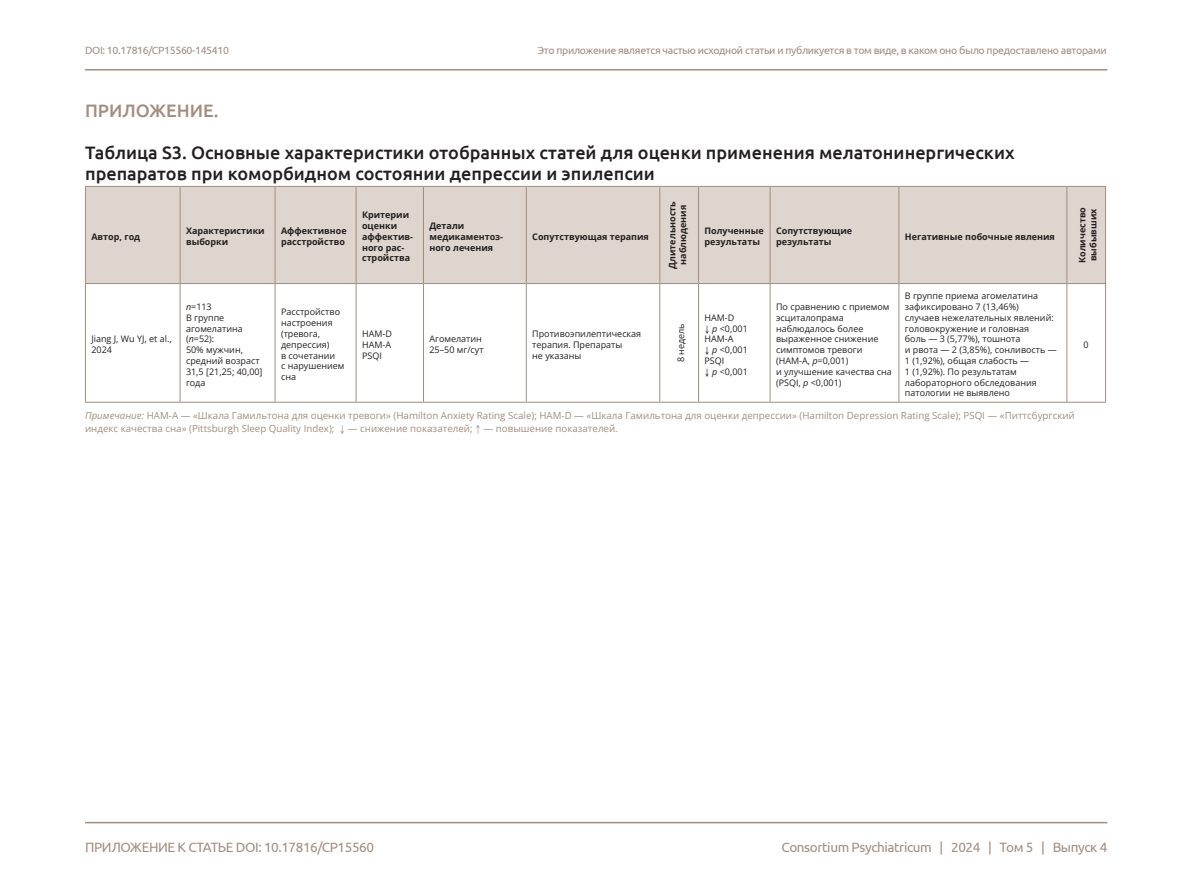
<style>
.page{position:relative;width:1191px;height:893px;background:#fff}
.page>*{position:absolute;margin:0;border:0;box-sizing:border-box;transform-origin:0 0}
.t1{font:500 18px/21px "Ubuntu";color:#231f20}
.t2{font:500 18px "Ubuntu";color:#a28e80}
.t3{font:13.5px "Ubuntu";letter-spacing:-.03em;color:#a28e80}
.t4{font:10.5px "Ubuntu";letter-spacing:-.03em;color:#a28e80}
.t5{font:9.75px/13.5px "Open Sans";color:#a28e80}
.t6{font:9px/10.8px "Open Sans";color:#231f20}
.t7{font:700 9px/10.8px "Open Sans";color:#231f20}
.s1{font-style:italic}
</style>
<div class="page">
<hr style="left:85px;top:822px;width:1022px;height:1px;background:#a28e80">
<hr style="left:85px;top:69px;width:1022px;height:2px;background:#a28e80">
<div style="left:86px;top:187px;width:1019px;height:96px;background:#ded5ce"></div>
<hr style="left:180px;top:187px;width:1px;height:96px;background:#a28e80">
<hr style="left:275px;top:187px;width:1px;height:96px;background:#a28e80">
<hr style="left:356px;top:187px;width:1px;height:96px;background:#a28e80">
<hr style="left:423px;top:187px;width:1px;height:96px;background:#a28e80">
<hr style="left:526px;top:187px;width:1px;height:96px;background:#a28e80">
<hr style="left:659px;top:187px;width:1px;height:96px;background:#a28e80">
<hr style="left:698px;top:187px;width:1px;height:96px;background:#a28e80">
<hr style="left:769px;top:187px;width:1px;height:96px;background:#a28e80">
<hr style="left:898px;top:187px;width:1px;height:96px;background:#a28e80">
<hr style="left:1066px;top:187px;width:1px;height:96px;background:#a28e80">
<hr style="left:85px;top:284px;width:1px;height:118px;background:#a28e80">
<hr style="left:180px;top:284px;width:1px;height:118px;background:#a28e80">
<hr style="left:275px;top:284px;width:1px;height:118px;background:#a28e80">
<hr style="left:356px;top:284px;width:1px;height:118px;background:#a28e80">
<hr style="left:423px;top:284px;width:1px;height:118px;background:#a28e80">
<hr style="left:526px;top:284px;width:1px;height:118px;background:#a28e80">
<hr style="left:659px;top:284px;width:1px;height:118px;background:#a28e80">
<hr style="left:698px;top:284px;width:1px;height:118px;background:#a28e80">
<hr style="left:769px;top:284px;width:1px;height:118px;background:#a28e80">
<hr style="left:898px;top:284px;width:1px;height:118px;background:#a28e80">
<hr style="left:1066px;top:284px;width:1px;height:118px;background:#a28e80">
<hr style="left:1105px;top:284px;width:1px;height:118px;background:#a28e80">
<hr style="left:85px;top:186px;width:95px;height:1px;background:#a28e80">
<hr style="left:85px;top:187px;width:1px;height:96px;background:#a28e80">
<hr style="left:180px;top:186px;width:95px;height:1px;background:#a28e80">
<hr style="left:275px;top:186px;width:81px;height:1px;background:#a28e80">
<hr style="left:356px;top:186px;width:67px;height:1px;background:#a28e80">
<hr style="left:423px;top:186px;width:103px;height:1px;background:#a28e80">
<hr style="left:526px;top:186px;width:134px;height:1px;background:#a28e80">
<hr style="left:660px;top:186px;width:38px;height:1px;background:#a28e80">
<hr style="left:698px;top:186px;width:72px;height:1px;background:#a28e80">
<hr style="left:770px;top:186px;width:129px;height:1px;background:#a28e80">
<hr style="left:899px;top:186px;width:168px;height:1px;background:#a28e80">
<hr style="left:1066px;top:186px;width:40px;height:1px;background:#a28e80">
<hr style="left:1105px;top:187px;width:1px;height:96px;background:#a28e80">
<hr style="left:85px;top:283px;width:95px;height:1px;background:#a28e80">
<hr style="left:180px;top:283px;width:95px;height:1px;background:#a28e80">
<hr style="left:275px;top:283px;width:81px;height:1px;background:#a28e80">
<hr style="left:356px;top:283px;width:67px;height:1px;background:#a28e80">
<hr style="left:423px;top:283px;width:103px;height:1px;background:#a28e80">
<hr style="left:526px;top:283px;width:134px;height:1px;background:#a28e80">
<hr style="left:660px;top:283px;width:38px;height:1px;background:#a28e80">
<hr style="left:698px;top:283px;width:72px;height:1px;background:#a28e80">
<hr style="left:770px;top:283px;width:129px;height:1px;background:#a28e80">
<hr style="left:899px;top:283px;width:168px;height:1px;background:#a28e80">
<hr style="left:1066px;top:283px;width:40px;height:1px;background:#a28e80">
<hr style="left:85px;top:402px;width:95px;height:1px;background:#a28e80">
<hr style="left:180px;top:402px;width:95px;height:1px;background:#a28e80">
<hr style="left:275px;top:402px;width:81px;height:1px;background:#a28e80">
<hr style="left:356px;top:402px;width:67px;height:1px;background:#a28e80">
<hr style="left:423px;top:402px;width:103px;height:1px;background:#a28e80">
<hr style="left:526px;top:402px;width:134px;height:1px;background:#a28e80">
<hr style="left:660px;top:402px;width:38px;height:1px;background:#a28e80">
<hr style="left:698px;top:402px;width:72px;height:1px;background:#a28e80">
<hr style="left:770px;top:402px;width:129px;height:1px;background:#a28e80">
<hr style="left:899px;top:402px;width:168px;height:1px;background:#a28e80">
<hr style="left:1066px;top:402px;width:40px;height:1px;background:#a28e80">
<p class="t4" style="left:85px;top:44px;width:145px">DOI: 10.17816/CP15560-145410</p>
<p class="t4" style="left:537px;top:44px;width:570px">Это приложение является частью исходной статьи и публикуется в том виде, в каком оно было предоставлено авторами</p>
<h1 class="t2" style="left:85px;top:99px;width:135px">ПРИЛОЖЕНИЕ.</h1>
<h1 class="t1" style="left:85px;top:141px;width:931px">Таблица S3. Основные характеристики отобранных статей для оценки применения мелатонинергических препаратов при коморбидном состоянии депрессии и эпилепсии</h1>
<p class="t7" style="left:91px;top:231px;width:50px">Автор, год</p>
<p class="t7" style="left:186px;top:225px;width:80px">Характеристики выборки</p>
<p class="t7" style="left:281px;top:225px;width:67px">Аффективное расстройство</p>
<p class="t6" style="left:91px;top:333px;width:82px">Jiang J, Wu YJ, et al.,<br>2024</p>
<p class="t6" style="left:186px;top:301px;width:78px"><span class="s1">n</span>=113<br>В группе агомелатина (<span class="s1">n</span>=52):<br>50% мужчин, средний возраст<br>31,5 [21,25; 40,00] года</p>
<p class="t6" style="left:281px;top:306px;width:65px">Расстройство настроения (тревога, депрессия)<br>в сочетании<br>с нарушением сна</p>
<p class="t7" style="left:362px;top:209px;width:52px">Критерии оценки аффектив&shy;ного рас&shy;стройства</p>
<p class="t7" style="left:429px;top:220px;width:75px">Детали медикаментоз&shy;ного лечения</p>
<p class="t7" style="left:532px;top:231px;width:118px">Сопутствующая терапия</p>
<p class="t7" style="left:666px;top:269px;width:69px;text-align:center;rotate:-90deg">Длительность наблюдения</p>
<p class="t7" style="left:704px;top:225px;width:61px">Полученные результаты</p>
<p class="t7" style="left:776px;top:225px;width:78px">Сопутствующие результаты</p>
<p class="t7" style="left:905px;top:231px;width:152px">Негативные побочные явления</p>
<p class="t6" style="left:362px;top:328px;width:31px;text-align:justify">HAM-D HAM-A PSQI</p>
<p class="t6" style="left:429px;top:333px;width:56px">Агомелатин<br>25–50 мг/сут</p>
<p class="t6" style="left:532px;top:328px;width:110px">Противоэпилептическая терапия. Препараты<br>не указаны</p>
<p class="t6" style="left:675px;top:362px;width:40px;rotate:-90deg">8 недель</p>
<p class="t6" style="left:704px;top:312px;width:45px">HAM-D<br>↓ <span class="s1">p</span> &lt;0,001<br>HAM-A<br>↓ <span class="s1">p</span> &lt;0,001<br>PSQI<br>↓ <span class="s1">p</span> &lt;0,001</p>
<p class="t6" style="left:776px;top:301px;width:117px">По сравнению с приемом эсциталопрама наблюдалось более выраженное снижение симптомов тревоги (HAM-A, <span class="s1">p</span>=0,001)<br>и улучшение качества сна (PSQI, <span class="s1">p</span> &lt;0,001)</p>
<p class="t6" style="left:905px;top:290px;width:153px">В группе приема агомелатина зафиксировано 7 (13,46%)<br>случаев нежелательных явлений: головокружение и головная<br>боль — 3 (5,77%), тошнота<br>и рвота — 2 (3,85%), сонливость —<br>1 (1,92%), общая слабость —<br>1 (1,92%). По результатам лабораторного обследования патологии не выявлено</p>
<p class="t7" style="left:1076px;top:263px;width:57px;rotate:-90deg">Количество выбывших</p>
<p class="t6" style="left:1083px;top:339px;width:7px">0</p>
<p class="t5" style="left:85px;top:408px;width:991px"><span class="s1">Примечание:</span> HAM-А — «Шкала Гамильтона для оценки тревоги» (Hamilton Anxiety Rating Scale); HAM-D — «Шкала Гамильтона для оценки депрессии» (Hamilton Depression Rating Scale); PSQI — «Питтсбургский индекс качества сна» (Pittsburgh Sleep Quality Index); ↓ — снижение показателей; ↑ — повышение показателей.</p>
<h2 class="t3" style="left:85px;top:839px;width:290px">ПРИЛОЖЕНИЕ К СТАТЬЕ DOI: 10.17816/CP15560</h2>
<h2 class="t3" style="left:781px;top:839px;width:327px">Consortium Psychiatricum | 2024 | Том 5 | Выпуск 4</h2>
</div>
